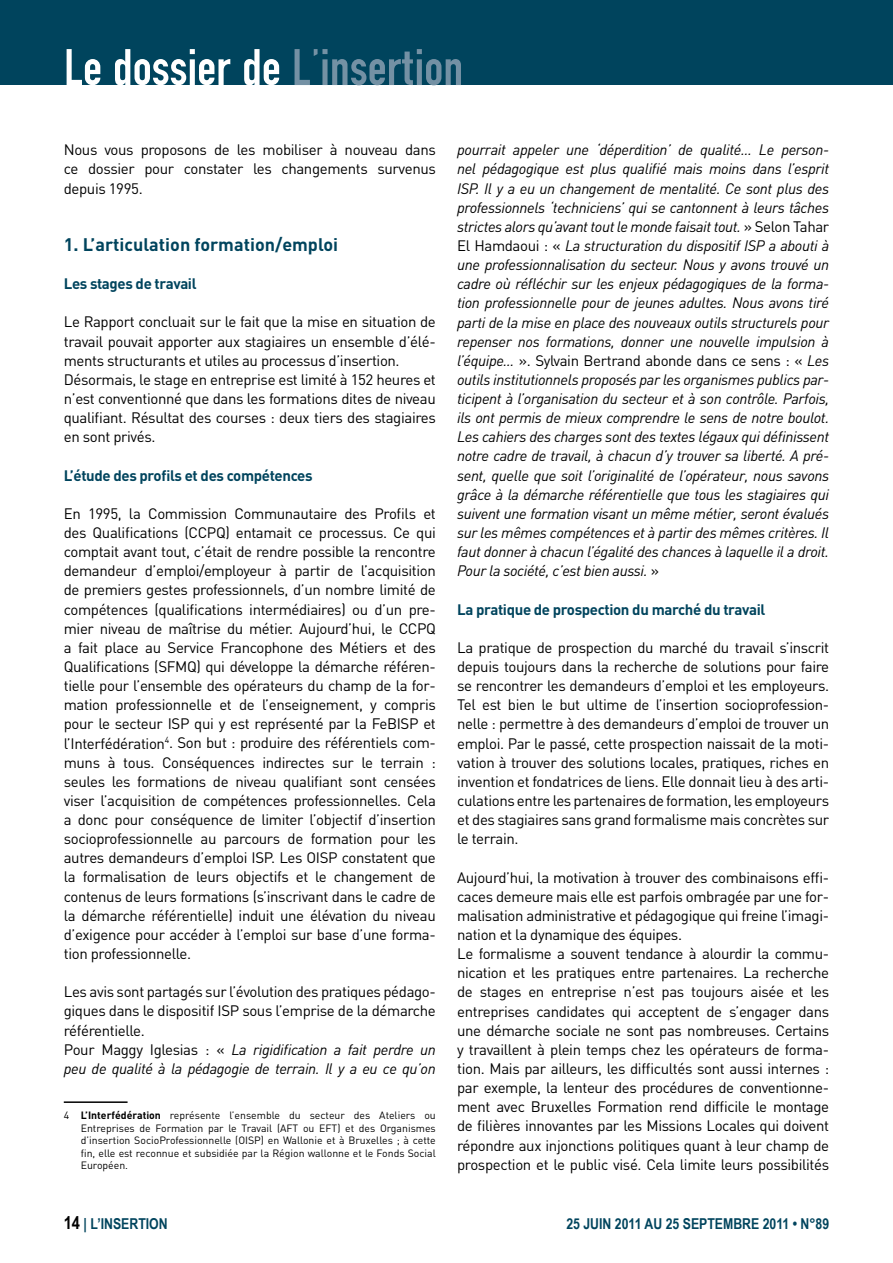
<style>
.page{position:relative;width:893px;height:1263px;background:#fff}
.page>*{position:absolute;margin:0;border:0;box-sizing:border-box;transform-origin:0 0}
.t1{font:54px "DIN1451 Engschrift";color:#fff}
.t2{font:700 18px "DIN";color:#00445d}
.t3{font:15px/19.2px "DIN";letter-spacing:-.025em;color:#000;text-align:justify}
.t4{font:italic 15px/19.2px "DIN";letter-spacing:-.025em;color:#000;text-align:justify}
.t5{font:700 15px "DIN";letter-spacing:-.025em;color:#00445d}
.t6{font:700 15px "Arial Narrow";color:#00445d}
.t7{font:10.5px/12.6px "DIN";color:#000;text-align:justify}
.s1{color:#7491a4}
.s2{font-style:italic}
.s3{font-weight:700}
.s4{font-style:normal}
.s5{font-size:18px;color:#000}
</style>
<div class="page">
<div style="left:0;top:0;width:893px;height:85px;background:#00445d"></div>
<hr style="left:64px;top:1101px;width:64px;height:2px;background:#000">
<h1 class="t1" style="left:64px;top:31px;width:401px">Le dossier de <span class="s1">L’insertion</span></h1>
<p class="t3" style="left:64px;top:140px;width:374px">Nous vous proposons de les mobiliser à nouveau dans ce dossier pour constater les changements survenus depuis 1995.</p>
<p class="t2" style="left:64px;top:233px;width:276px">1. L’articulation formation/emploi</p>
<p class="t5" style="left:64px;top:274px;width:134px">Les stages de travail</p>
<p class="t3" style="left:64px;top:312px;width:374px;text-align:left">Le Rapport concluait sur le fait que la mise en situation de travail pouvait apporter aux stagiaires un ensemble d’élé&shy;ments structurants et utiles au processus d’insertion.<br>Désormais, le stage en entreprise est limité à 152 heures et n’est conventionné que dans les formations dites de niveau qualifiant. Résultat des courses : deux tiers des stagiaires en sont privés.</p>
<p class="t5" style="left:64px;top:465px;width:250px">L’étude des profils et des compétences</p>
<p class="t3" style="left:64px;top:503px;width:374px">En 1995, la Commission Communautaire des Profils et des Qualifications (CCPQ) entamait ce processus. Ce qui comptait avant tout, c’était de rendre possible la rencontre demandeur d’emploi/employeur à partir de l’acquisition de premiers gestes professionnels, d’un nombre limité de compétences (qualifications intermédiaires) ou d’un pre&shy;mier niveau de maîtrise du métier. Aujourd’hui, le CCPQ a fait place au Service Francophone des Métiers et des Qualifications (SFMQ) qui développe la démarche référen&shy;tielle pour l’ensemble des opérateurs du champ de la for&shy;mation professionnelle et de l’enseignement, y compris pour le secteur ISP qui y est représenté par la FeBISP et l’Interfédération<sup>4</sup>. Son but : produire des référentiels com&shy;muns à tous. Conséquences indirectes sur le terrain : seules les formations de niveau qualifiant sont censées viser l’acquisition de compétences professionnelles. Cela a donc pour conséquence de limiter l’objectif d’insertion socioprofessionnelle au parcours de formation pour les autres demandeurs d’emploi ISP. Les OISP constatent que la formalisation de leurs objectifs et le changement de contenus de leurs formations (s’inscrivant dans le cadre de la démarche référentielle) induit une élévation du niveau d’exigence pour accéder à l’emploi sur base d’une forma&shy;tion professionnelle.</p>
<p class="t3" style="left:64px;top:982px;width:374px;text-align:left">Les avis sont partagés sur l’évolution des pratiques pédago&shy;giques dans le dispositif ISP sous l’emprise de la démarche référentielle.<br>Pour Maggy Iglesias : « <span class="s2">La rigidification a fait perdre un peu de qualité à la pédagogie de terrain. Il y a eu ce qu’on</span></p>
<p class="t7" style="left:81px;top:1109px;width:357px;text-indent:-17px">4 <span class="s3">L’I nterfédération</span> représente l’ensemble du secteur des Ateliers ou Entreprises de Formation par le Travail (AFT ou EFT) et des Organismes d’insertion SocioProfessionnelle (OISP) en Wallonie et à Bruxelles ; à cette fin, elle est reconnue et subsidiée par la Région wallonne et le Fonds Social Européen.</p>
<p class="t4" style="left:457px;top:140px;width:374px">pourrait appeler une ‘déperdition’ de qualité… Le person&shy;nel pédagogique est plus qualifié mais moins dans l’esprit ISP. Il y a eu un changement de mentalité. Ce sont plus des professionnels ‘techniciens’ qui se cantonnent à leurs tâches strictes alors qu’avant tout le monde faisait tout. <span class="s4">» Selon Tahar El Hamdaoui : «</span> La structuration du dispositif ISP a abouti à une professionnalisation du secteur. Nous y avons trouvé un cadre où réfléchir sur les enjeux pédagogiques de la forma&shy;tion professionnelle pour de jeunes adultes. Nous avons tiré parti de la mise en place des nouveaux outils structurels pour repenser nos formations, donner une nouvelle impulsion à l’équipe… <span class="s4">». Sylvain Bertrand abonde dans ce sens : «</span> Les outils institutionnels proposés par les organismes publics par&shy;ticipent à l’organisation du secteur et à son contrôle. Parfois, ils ont permis de mieux comprendre le sens de notre boulot.<br>Les cahiers des charges sont des textes légaux qui définissent notre cadre de travail, à chacun d’y trouver sa liberté. A pré&shy;sent, quelle que soit l’originalité de l’opérateur, nous savons grâce à la démarche référentielle que tous les stagiaires qui suivent une formation visant un même métier, seront évalués sur les mêmes compétences et à partir des mêmes critères. Il faut donner à chacun l’égalité des chances à laquelle il a droit.<br>Pour la société, c’est bien aussi. <span class="s4">»</span></p>
<p class="t5" style="left:457px;top:599px;width:310px">La pratique de prospection du marché du travail</p>
<p class="t3" style="left:457px;top:638px;width:374px">La pratique de prospection du marché du travail s’inscrit depuis toujours dans la recherche de solutions pour faire se rencontrer les demandeurs d’emploi et les employeurs.<br>Tel est bien le but ultime de l’insertion socioprofession&shy;nelle : permettre à des demandeurs d’emploi de trouver un emploi. Par le passé, cette prospection naissait de la moti&shy;vation à trouver des solutions locales, pratiques, riches en invention et fondatrices de liens. Elle donnait lieu à des arti&shy;culations entre les partenaires de formation, les employeurs et des stagiaires sans grand formalisme mais concrètes sur le -terrain.</p>
<p class="t3" style="left:457px;top:867px;width:374px;text-align:left">Aujourd’hui, la motivation à trouver des combinaisons effi&shy;caces demeure mais elle est parfois ombragée par une for&shy;malisation administrative et pédagogique qui freine l’imagi&shy;nation et la dynamique des équipes.<br>Le formalisme a souvent tendance à alourdir la commu&shy;nication et les pratiques entre partenaires. La recherche de stages en entreprise n’est pas toujours aisée et les entreprises candidates qui acceptent de s’engager dans une démarche sociale ne sont pas nombreuses. Certains y travaillent à plein temps chez les opérateurs de forma&shy;tion. Mais par ailleurs, les difficultés sont aussi internes : par exemple, la lenteur des procédures de conventionne&shy;ment avec Bruxelles Formation rend difficile le montage de filières innovantes par les Missions Locales qui doivent répondre aux injonctions politiques quant à leur champ de prospection et le public visé. Cela limite leurs possibilités</p>
<p class="t6" style="left:64px;top:1215px;width:105px"><span class="s5">14</span> | L’INSERTION</p>
<p class="t6" style="left:566px;top:1215px;width:264px">25 JUIN 2011 AU 25 SEPTEMBRE 2011 • N°89</p>
</div>
